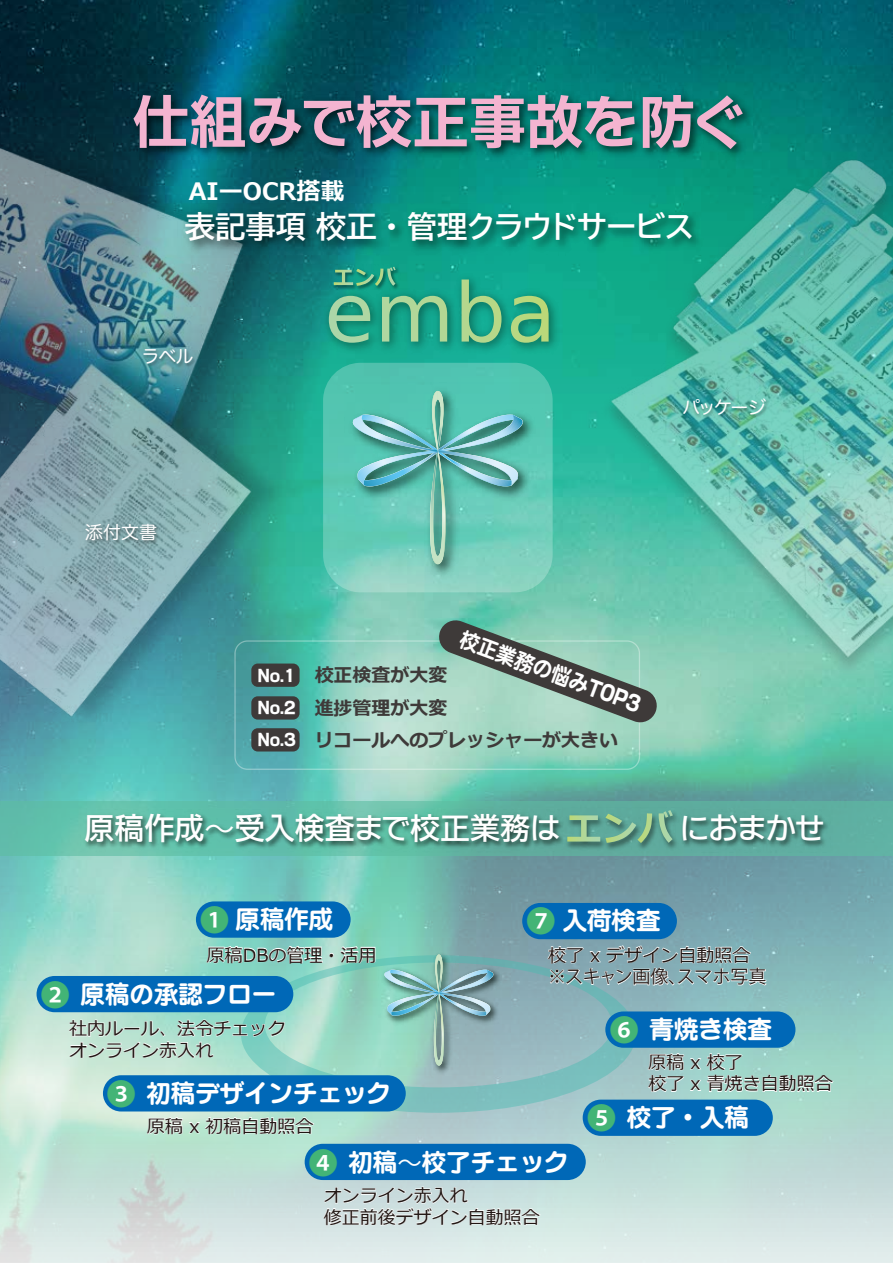
<style>
.page{position:relative;width:893px;height:1263px;background:#fff}
.page>*{position:absolute;margin:0;border:0;box-sizing:border-box;transform-origin:0 0}
.t1{font:56.85px "FGP Kaku Gothic Ca U";color:#f4b4d0}
.t2{font:700 30.3px "BIZUDP Gothic";color:#fff}
.t3{font:30px "FGP Kaku Gothic Ca B";color:#fff}
.t4{font:29.55px "Koz Go Pr 6 N";color:#43b476}
.t5{font:24.45px "FG Maru Gothic Ca U";color:#fff}
.t6{font:700 24px "Meiryo";color:#fff}
.t7{font:21.15px "FG Maru Gothic Ca U";color:#fff;scale:.92 1}
.t8{font:700 19.05px/32.7px "Meiryo";color:#3e3a39}
.t9{font:18px/21.6px "Meiryo";color:#221815}
.t10{font:18px "Koz Go Pr 6 N";letter-spacing:-.02em;color:#221815}
.t11{font:18px "Hira Maru Pro W4";letter-spacing:-.05em;color:#fff}
.s1{font-family:"FGP Seibi ISARAGO EB"}
.s2{font-family:"FGP Seibi ISARAGO EB";font-weight:400;font-size:16.5px;color:#fff}
.s3{font-family:"Koz Go Pr 6 N"}
.s4{font-family:"Koz Go Pr 6 N";font-size:29.55px;color:#43b476}
</style>
<div class="page">
<img style="left:0;top:0;width:893px;height:1263px">
<img style="left:584px;top:136px;width:309px;height:577px">
<img style="left:0;top:100px;width:317px;height:650px">
<svg style="left:241px;top:955px;width:395px;height:158px;background:#91c5c1"></svg>
<svg style="left:323px;top:363px;width:230px;height:229px;background:#63c9b6"></svg>
<img style="left:344px;top:382px;width:196px;height:199px">
<img style="left:331px;top:265px;width:70px;height:4px">
<svg style="left:334px;top:267px;width:62px;height:2px"></svg>
<img style="left:318px;top:269px;width:246px;height:89px">
<svg style="left:329px;top:296px;width:41px;height:47px;background:#59b18e"></svg>
<svg style="left:382px;top:296px;width:65px;height:46px;background:#52b18a"></svg>
<svg style="left:462px;top:279px;width:39px;height:64px;background:#53b487"></svg>
<svg style="left:511px;top:296px;width:38px;height:47px;background:#65b87d"></svg>
<svg style="left:350px;top:391px;width:175px;height:173px;background:#66c0b2"></svg>
<img style="left:379px;top:949px;width:125px;height:128px">
<svg style="left:383px;top:954px;width:112px;height:111px;background:#88b8b3"></svg>
<img style="left:125px;top:86px;width:633px;height:79px">
<img style="left:177px;top:203px;width:533px;height:54px">
<svg style="left:0;top:801px;width:893px;height:55px;background:#60b8a6"></svg>
<div style="left:234px;top:640px;width:406px;height:130px;border:1px solid #fff;border-radius:12px"></div>
<img style="left:563px;top:807px;width:119px;height:47px">
<svg style="left:569px;top:810px;width:104px;height:33px;background:#6fab90"></svg>
<div style="left:251px;top:663px;width:49px;height:24px;background:#3e3a39;border-radius:6px"></div>
<div style="left:251px;top:696px;width:49px;height:23px;background:#3e3a39;border-radius:6px"></div>
<div style="left:251px;top:728px;width:49px;height:23px;background:#3e3a39;border-radius:6px"></div>
<img style="left:80px;top:809px;width:489px;height:50px">
<img style="left:675px;top:809px;width:158px;height:43px">
<img style="left:680px;top:396px;width:92px;height:31px">
<img style="left:140px;top:345px;width:59px;height:31px">
<img style="left:82px;top:521px;width:80px;height:31px">
<svg style="left:437px;top:618px;width:222px;height:106px;background:#7da395"></svg>
<div style="left:196px;top:901px;width:155px;height:37px;background:#0068b7;border-radius:18px"></div>
<div style="left:37px;top:976px;width:256px;height:36px;background:#0068b7;border-radius:18px"></div>
<div style="left:103px;top:1075px;width:303px;height:36px;background:#0068b7;border-radius:18px"></div>
<div style="left:305px;top:1144px;width:281px;height:36px;background:#0068b7;border-radius:18px"></div>
<div style="left:583px;top:1099px;width:190px;height:37px;background:#0068b7;border-radius:18px"></div>
<div style="left:605px;top:1011px;width:190px;height:37px;background:#0068b7;border-radius:18px"></div>
<div style="left:522px;top:903px;width:155px;height:36px;background:#0068b7;border-radius:18px"></div>
<div style="left:529px;top:909px;width:24px;height:24px;background:#fff;border-radius:50%"></div>
<div style="left:612px;top:1017px;width:25px;height:24px;background:#fff;border-radius:50%"></div>
<div style="left:589px;top:1105px;width:25px;height:25px;background:#fff;border-radius:50%"></div>
<div style="left:311px;top:1150px;width:25px;height:25px;background:#fff;border-radius:50%"></div>
<div style="left:109px;top:1081px;width:24px;height:25px;background:#fff;border-radius:50%"></div>
<div style="left:43px;top:982px;width:24px;height:24px;background:#fff;border-radius:50%"></div>
<div style="left:202px;top:907px;width:25px;height:25px;background:#fff;border-radius:50%"></div>
<svg style="left:205px;top:945px;width:118px;height:19px"></svg>
<svg style="left:329px;top:945px;width:47px;height:19px"></svg>
<svg style="left:68px;top:1019px;width:217px;height:40px"></svg>
<svg style="left:146px;top:1116px;width:169px;height:24px"></svg>
<svg style="left:322px;top:1186px;width:219px;height:45px"></svg>
<svg style="left:647px;top:1052px;width:187px;height:46px"></svg>
<svg style="left:547px;top:944px;width:220px;height:42px"></svg>
<h1 class="t1" style="left:133px;top:93px;width:612px">仕組みで校正事故を防ぐ</h1>
<h3 class="t6" style="left:189px;top:174px;width:157px">AIーOCR搭載</h3>
<h2 class="t2" style="left:185px;top:211px;width:511px">表記事項校正・管理クラウドサービス</h2>
<p class="t11" style="left:142px;top:340px;width:53px">ラベル</p>
<p class="t11" style="left:85px;top:516px;width:74px">添付文書</p>
<p class="t11" style="left:682px;top:391px;width:85px">パッケージ</p>
<p class="t7" style="left:464px;top:629px;width:210px;rotate:20deg">校正業務の悩み<span class="s1">TOP3</span></p>
<p class="t8" style="left:258px;top:659px;width:362px"><span class="s2">No.１</span> 校正検査が大変<br><span class="s2">No.2</span> 進捗管理が大変<br><span class="s2">No.3</span> リコールへのプレッシャーが大きい</p>
<h3 class="t3" style="left:84px;top:813px;width:477px">原稿作成<span class="s3">～</span>受入検査まで校正業務は</h3>
<h3 class="t3" style="left:680px;top:813px;width:145px">におまかせ</h3>
<h3 class="t5" style="left:200px;top:907px;width:135px"><span class="s4">❶</span> 原稿作成</h3>
<p class="t9" style="left:207px;top:945px;width:171px">原稿DBの管理・活用</p>
<h3 class="t4" style="left:41px;top:978px;width:31px">❷</h3>
<h3 class="t5" style="left:81px;top:981px;width:197px">原稿の承認フロー</h3>
<p class="t9" style="left:69px;top:1019px;width:218px">社内ルール、法令チェックオンライン赤入れ</p>
<h3 class="t4" style="left:106px;top:1077px;width:31px">❸</h3>
<h3 class="t5" style="left:146px;top:1081px;width:246px">初稿デザインチェック</h3>
<p class="t9" style="left:147px;top:1116px;width:168px">原稿 x 初稿自動照合</p>
<h3 class="t4" style="left:526px;top:905px;width:31px">❼</h3>
<h3 class="t5" style="left:563px;top:908px;width:99px">入荷検査</h3>
<p class="t9" style="left:548px;top:945px;width:204px">校了 x デザイン自動照合</p>
<p class="t10" style="left:548px;top:966px;width:220px">※スキャン画像、スマホ写真</p>
<h3 class="t4" style="left:610px;top:1013px;width:31px">❻</h3>
<h3 class="t5" style="left:650px;top:1017px;width:124px">青焼き検査</h3>
<p class="t9" style="left:648px;top:1052px;width:186px">原稿 x 校了<br>校了 x 青焼き自動照合</p>
<h3 class="t5" style="left:587px;top:1105px;width:164px"><span class="s4">❺</span> 校了・入稿</h3>
<h3 class="t4" style="left:308px;top:1146px;width:31px">❹</h3>
<h3 class="t5" style="left:348px;top:1150px;width:222px">初稿<span class="s3">～</span>校了チェック</h3>
<p class="t9" style="left:324px;top:1186px;width:218px">オンライン赤入れ<br>修正前後デザイン自動照合</p>
</div>
